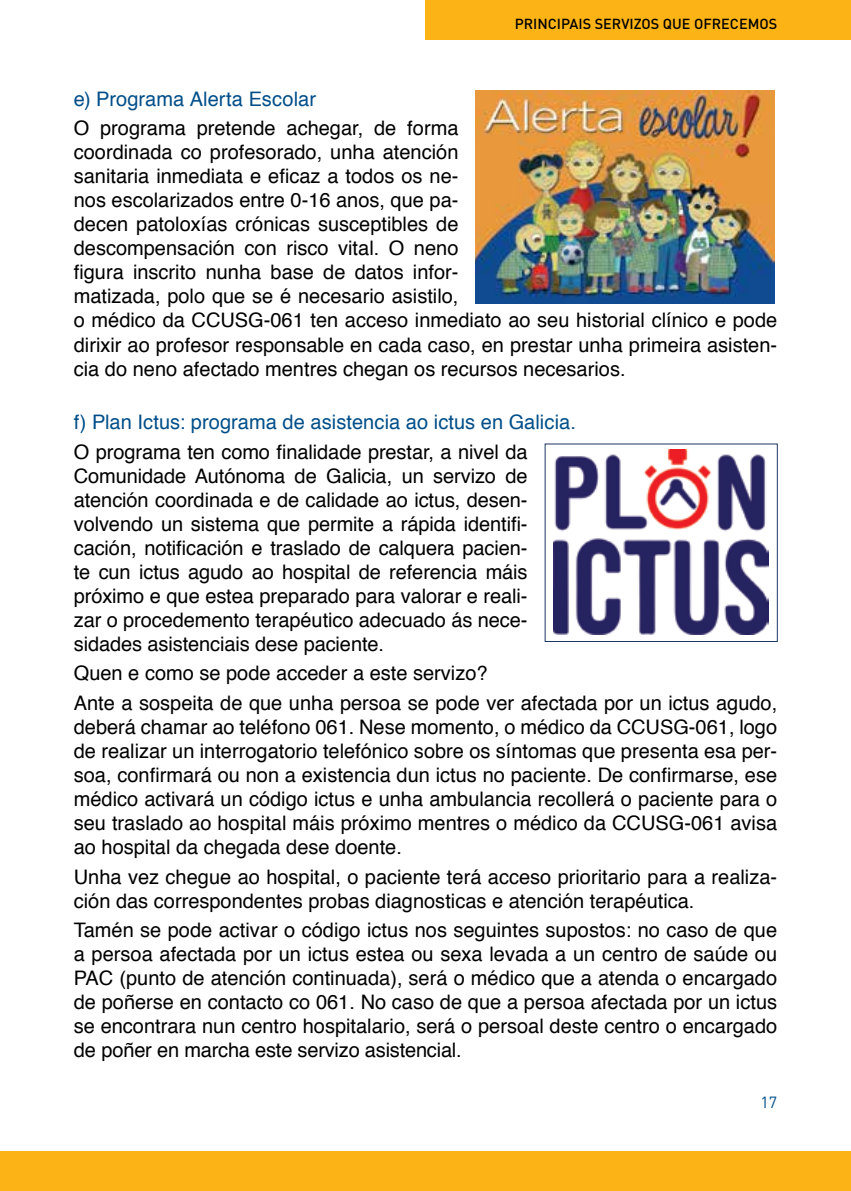
<style>
.page{position:relative;width:851px;height:1191px;background:#fff}
.page>*{position:absolute;margin:0;border:0;box-sizing:border-box;transform-origin:0 0}
.t1{font:20px/24px "Helvetica";color:#000}
.t2{font:20px "Helvetica";letter-spacing:.005em;color:#004e89}
.t3{font:16px "DIN";color:#004e89}
.t4{font:500 14.4px "DIN";color:#000}
</style>
<div class="page">
<div style="left:0;top:1151px;width:850px;height:40px;background:#fcb316"></div>
<img style="left:475px;top:91px;width:299px;height:212px">
<div style="left:425px;top:0;width:425px;height:40px;background:#fcb316"></div>
<img style="left:553px;top:449px;width:215px;height:185px">
<p class="t4" style="left:514px;top:14px;width:264px">PRINCIPAIS SERVIZOS QUE OFRECEMOS</p>
<p class="t2" style="left:74px;top:83px;width:244px">e) Programa Alerta Escolar</p>
<p class="t1" style="left:74px;top:117px;width:705px">O programa pretende achegar, de forma<br>coordinada co profesorado, unha atención<br>sanitaria inmediata e eficaz a todos os ne-<br>nos escolarizados entre 0-16 anos, que pa-<br>decen patoloxías crónicas susceptibles de<br>descompensación con risco vital. O neno<br>figura inscrito nunha base de datos infor-<br>matizada, polo que se é necesario asistilo,<br>o médico da CCUSG-061 ten acceso inmediato ao seu historial clínico e pode dirixir ao profesor responsable en cada caso, en prestar unha primeira asisten&shy;cia do neno afectado mentres chegan os recursos necesarios.</p>
<p class="t2" style="left:74px;top:406px;width:503px">f) Plan Ictus: programa de asistencia ao ictus en Galicia.</p>
<p class="t1" style="left:74px;top:440px;width:455px;text-align:justify">O programa ten como finalidade prestar, a nivel da Comunidade Autónoma de Galicia, un servizo de atención coordinada e de calidade ao ictus, desen&shy;volvendo un sistema que permite a rápida identifi&shy;cación, notificación e traslado de calquera pacien&shy;te cun ictus agudo ao hospital de referencia máis próximo e que estea preparado para valorar e reali&shy;zar o procedemento terapéutico adecuado ás nece&shy;sidades asistenciais dese paciente.</p>
<p class="t1" style="left:74px;top:659px;width:705px;line-height:29.6px">Quen e como se pode acceder a este servizo?<br>Ante a sospeita de que unha persoa se pode ver afectada por un ictus agudo,</p>
<p class="t1" style="left:74px;top:715px;width:705px;text-align:justify">deberá chamar ao teléfono 061. Nese momento, o médico da CCUSG-061, logo de realizar un interrogatorio telefónico sobre os síntomas que presenta esa per&shy;soa, confirmará ou non a existencia dun ictus no paciente. De confirmarse, ese médico activará un código ictus e unha ambulancia recollerá o paciente para o seu traslado ao hospital máis próximo mentres o médico da CCUSG-061 avisa ao hospital da chegada dese doente.</p>
<p class="t1" style="left:74px;top:865px;width:704px">Unha vez chegue ao hospital, o paciente terá acceso prioritario para a realiza&shy;ción das correspondentes probas diagnosticas e atención terapéutica.</p>
<p class="t1" style="left:74px;top:919px;width:704px;text-align:justify">Tamén se pode activar o código ictus nos seguintes supostos: no caso de que a persoa afectada por un ictus estea ou sexa levada a un centro de saúde ou PAC (punto de atención continuada), será o médico que a atenda o encargado de poñerse en contacto co 061. No caso de que a persoa afectada por un ictus se encontrara nun centro hospitalario, será o persoal deste centro o encargado de poñer en marcha este servizo asistencial.</p>
<p class="t3" style="left:760px;top:1092px;width:18px">17</p>
</div>
